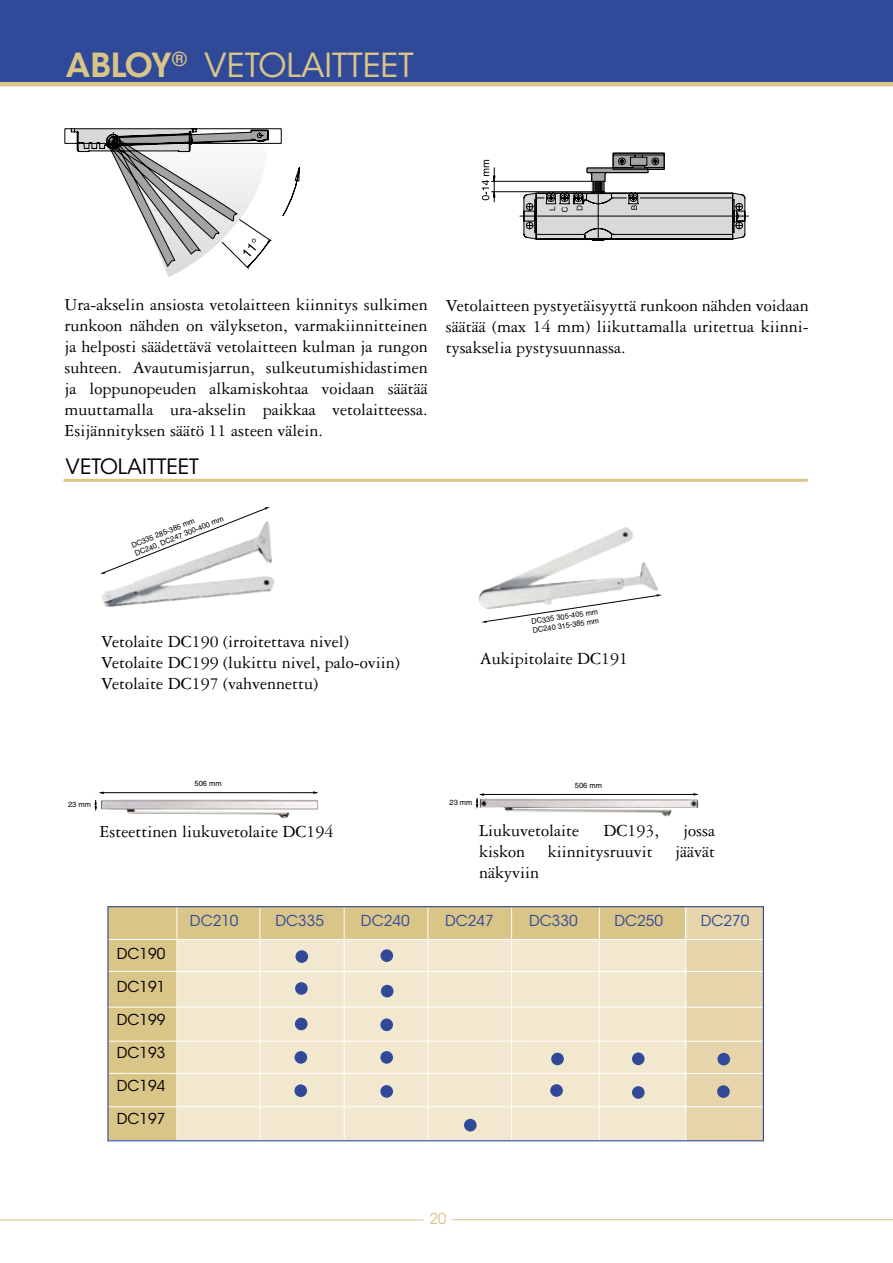
<style>
.page{position:relative;width:893px;height:1263px;background:#fff}
.page>*{position:absolute;margin:0;border:0;box-sizing:border-box;transform-origin:0 0}
.t1{font:33px "ITC Avant Garde Std";color:#dac588}
.t2{font:21px "ITC Avant Garde Std";color:#000}
.t3{font:18px/21px "Garamond 3 LT Std";color:#000;text-align:justify}
.t4{font:15px "ITC Avant Garde Std";color:#304a99}
.t5{font:15px "ITC Avant Garde Std";color:#000}
.t6{font:15px "ITC Avant Garde Std";color:#dac588}
.t7{font:7.5px/9px "Helvetica LT Std";color:#000}
.s1{font-weight:600}
</style>
<div class="page">
<hr style="left:0;top:1219px;width:423px;height:1px;background:#dac588">
<hr style="left:452px;top:1219px;width:441px;height:1px;background:#dac588">
<div style="left:0;top:0;width:893px;height:85px;background:#304a99"></div>
<div style="left:686px;top:906px;width:77px;height:234px;background:#e6d5ab"></div>
<div style="left:109px;top:907px;width:576px;height:233px;background:#f2e7cf"></div>
<div style="left:109px;top:906px;width:68px;height:234px;background:#dac588"></div>
<div style="left:109px;top:906px;width:576px;height:34px;background:#dac588"></div>
<hr style="left:109px;top:971px;width:739px;height:1px;background:#fff">
<hr style="left:109px;top:939px;width:739px;height:1px;background:#fff">
<hr style="left:106px;top:1007px;width:743px;height:1px;background:#fff">
<hr style="left:109px;top:1041px;width:739px;height:1px;background:#fff">
<hr style="left:109px;top:1073px;width:739px;height:1px;background:#fff">
<hr style="left:109px;top:1106px;width:739px;height:1px;background:#fff">
<hr style="left:177px;top:907px;width:1px;height:234px;background:#fff">
<hr style="left:259px;top:908px;width:1px;height:233px;background:#fff">
<hr style="left:344px;top:907px;width:1px;height:234px;background:#fff">
<hr style="left:427px;top:907px;width:1px;height:233px;background:#fff">
<hr style="left:511px;top:907px;width:1px;height:234px;background:#fff">
<hr style="left:599px;top:907px;width:1px;height:234px;background:#fff">
<div style="left:295px;top:982px;width:13px;height:13px;background:#304a99;border-radius:50%"></div>
<div style="left:295px;top:1018px;width:13px;height:12px;background:#304a99;border-radius:50%"></div>
<div style="left:295px;top:1051px;width:12px;height:13px;background:#304a99;border-radius:50%"></div>
<div style="left:294px;top:1084px;width:13px;height:13px;background:#304a99;border-radius:50%"></div>
<div style="left:381px;top:985px;width:12px;height:12px;background:#304a99;border-radius:50%"></div>
<div style="left:380px;top:1018px;width:13px;height:13px;background:#304a99;border-radius:50%"></div>
<div style="left:380px;top:1051px;width:13px;height:13px;background:#304a99;border-radius:50%"></div>
<div style="left:380px;top:1085px;width:13px;height:13px;background:#304a99;border-radius:50%"></div>
<div style="left:295px;top:950px;width:13px;height:13px;background:#304a99;border-radius:50%"></div>
<div style="left:464px;top:1119px;width:13px;height:12px;background:#304a99;border-radius:50%"></div>
<div style="left:550px;top:1084px;width:13px;height:13px;background:#304a99;border-radius:50%"></div>
<div style="left:551px;top:1053px;width:13px;height:12px;background:#304a99;border-radius:50%"></div>
<div style="left:632px;top:1052px;width:13px;height:13px;background:#304a99;border-radius:50%"></div>
<div style="left:632px;top:1086px;width:13px;height:13px;background:#304a99;border-radius:50%"></div>
<div style="left:717px;top:1085px;width:13px;height:13px;background:#304a99;border-radius:50%"></div>
<div style="left:380px;top:949px;width:13px;height:13px;background:#304a99;border-radius:50%"></div>
<div style="left:717px;top:1053px;width:13px;height:12px;background:#304a99;border-radius:50%"></div>
<div style="left:107px;top:906px;width:657px;height:235px;border:1px solid #304a99"></div>
<hr style="left:0;top:82px;width:893px;height:4px;background:#dac588">
<hr style="left:64px;top:479px;width:744px;height:3px;background:#dac588">
<img style="left:101px;top:537px;width:174px;height:70px">
<img style="left:479px;top:527px;width:180px;height:77px">
<img style="left:101px;top:799px;width:218px;height:19px">
<img style="left:484px;top:798px;width:215px;height:19px">
<svg style="left:64px;top:128px;width:236px;height:149px"></svg>
<svg style="left:482px;top:153px;width:267px;height:88px"></svg>
<hr style="left:101px;top:792px;width:216px;height:1px;background:#000">
<svg style="left:100px;top:507px;width:170px;height:67px"></svg>
<svg style="left:481px;top:594px;width:181px;height:29px"></svg>
<svg style="left:94px;top:800px;width:3px;height:11px"></svg>
<hr style="left:482px;top:794px;width:215px;height:1px;background:#000">
<svg style="left:476px;top:793px;width:8px;height:16px"></svg>
<h1 class="t1" style="left:66px;top:45px;width:349px"><span class="s1">ABLOY</span><sup>®</sup> VETOLAITTEET</h1>
<p class="t3" style="left:65px;top:294px;width:365px">Ura-akselin ansiosta vetolaitteen kiinnitys sulkimen runkoon nähden on välykseton, varmakiinnitteinen ja helposti säädettävä vetolaitteen kulman ja rungon suhteen. Avautumisjarrun, sulkeutumishidastimen ja loppunopeuden alkamiskohtaa voidaan säätää muuttamalla ura-akselin paikkaa vetolaitteessa.<br>Esijännityksen säätö 11 asteen välein.</p>
<p class="t3" style="left:446px;top:295px;width:365px">Vetolaitteen pystyetäisyyttä runkoon nähden voidaan säätää (max 14 mm) liikuttamalla uritettua kiinni&shy;tysakselia pystysuunnassa.</p>
<p class="t2" style="left:66px;top:454px;width:135px">VETOLAITTEET</p>
<p class="t7" style="left:130px;top:541px;width:97px;rotate:-22deg">DC335 285-385 mm<br>DC240, DC247 300-400 mm</p>
<p class="t3" style="left:101px;top:631px;width:300px;text-align:left">Vetolaite DC190 (irroitettava nivel)<br>Vetolaite DC199 (lukittu nivel, palo-oviin)<br>Vetolaite DC197 (vahvennettu)</p>
<p class="t7" style="left:531px;top:617px;width:69px;rotate:-9deg">DC335 305-405 mm<br>DC240 315-385 mm</p>
<p class="t3" style="left:480px;top:648px;width:150px">Aukipitolaite DC191</p>
<p class="t7" style="left:68px;top:800px;width:24px">23 mm</p>
<p class="t7" style="left:195px;top:779px;width:29px">506 mm</p>
<p class="t7" style="left:449px;top:798px;width:24px">23 mm</p>
<p class="t7" style="left:575px;top:781px;width:29px">506 mm</p>
<p class="t3" style="left:100px;top:821px;width:235px">Esteettinen liukuvetolaite DC194</p>
<p class="t3" style="left:479px;top:820px;width:101px">Liukuvetolaite</p>
<p class="t3" style="left:603px;top:820px;width:57px">DC193,</p>
<p class="t3" style="left:683px;top:820px;width:33px">jossa</p>
<p class="t3" style="left:479px;top:841px;width:47px">kiskon</p>
<p class="t3" style="left:548px;top:841px;width:106px">kiinnitysruuvit</p>
<p class="t3" style="left:675px;top:841px;width:41px">jäävät</p>
<p class="t3" style="left:479px;top:862px;width:61px">näkyviin</p>
<p class="t5" style="left:117px;top:944px;width:50px">DC190</p>
<p class="t5" style="left:117px;top:977px;width:50px">DC191</p>
<p class="t5" style="left:117px;top:1010px;width:50px">DC199</p>
<p class="t5" style="left:117px;top:1043px;width:50px">DC193</p>
<p class="t5" style="left:117px;top:1076px;width:50px">DC194</p>
<p class="t5" style="left:117px;top:1109px;width:50px">DC197</p>
<p class="t4" style="left:190px;top:911px;width:50px">DC210</p>
<p class="t4" style="left:275px;top:911px;width:50px">DC335</p>
<p class="t4" style="left:361px;top:911px;width:50px">DC240</p>
<p class="t4" style="left:445px;top:911px;width:50px">DC247</p>
<p class="t4" style="left:529px;top:911px;width:50px">DC330</p>
<p class="t4" style="left:614px;top:911px;width:50px">DC250</p>
<p class="t4" style="left:701px;top:911px;width:50px">DC270</p>
<p class="t6" style="left:429px;top:1210px;width:19px">20</p>
</div>
